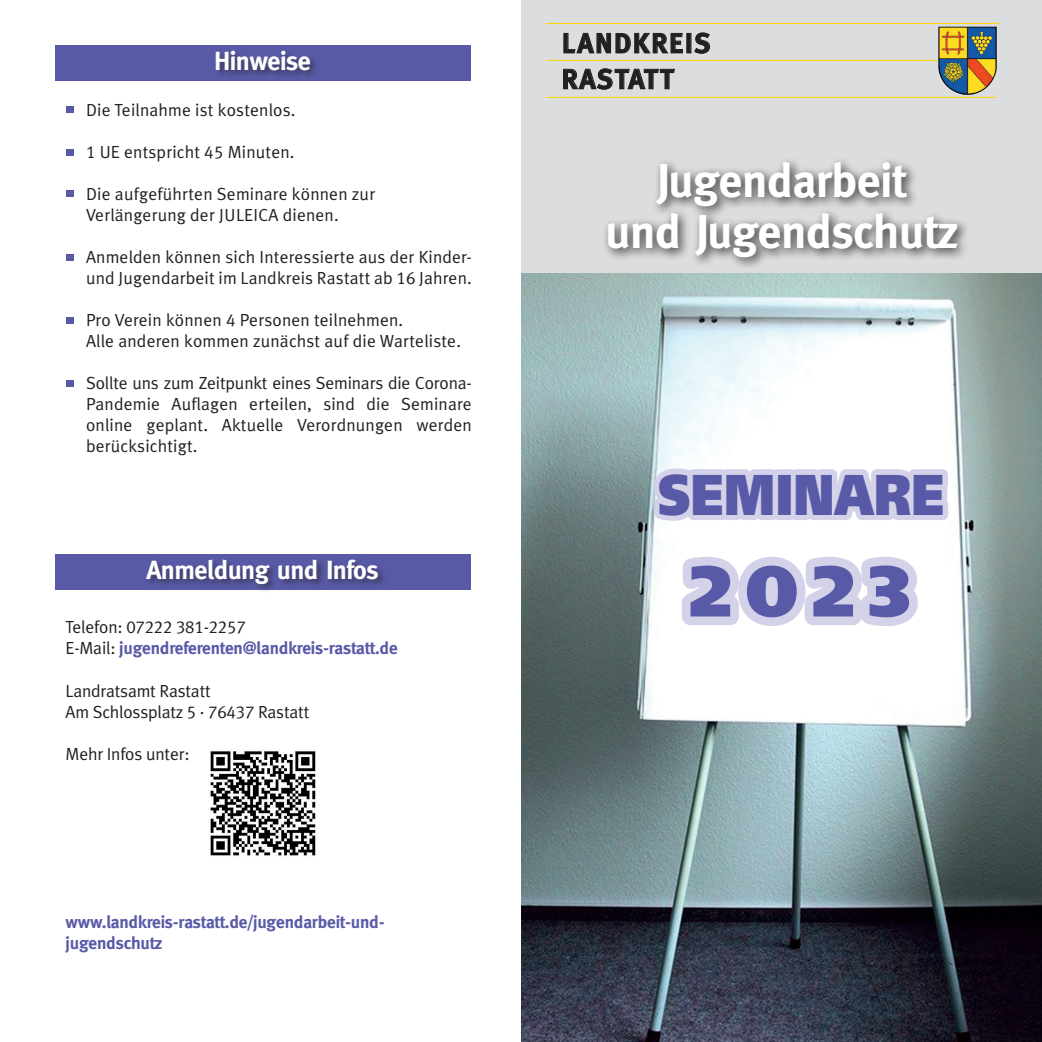
<style>
.page{position:relative;width:1042px;height:1042px;background:#fff}
.page>*{position:absolute;margin:0;border:0;box-sizing:border-box;transform-origin:0 0}
.t1{font:900 71.75px "Frutiger";color:#595aa7}
.t2{font:900 57.4px "Frutiger";letter-spacing:.01em;color:#595aa7;scale:.83 1}
.t3{font:700 47.43px/50.8px "Meta";letter-spacing:-.01em;color:#fff;text-align:center}
.t4{font:700 28px/35.9px "Meta";letter-spacing:.06em;color:#231f20}
.t5{font:700 26.25px "Meta";letter-spacing:-.02em;color:#fff}
.t6{font:17.5px/21px "Meta Plus LF";letter-spacing:.01em;color:#231f20}
.t7{font:700 17.5px/21px "Meta";letter-spacing:-.01em;color:#595aa7}
.t8{font:17.5px/21px "Meta Plus LF";letter-spacing:-.01em;color:#231f20}
.s1{font-family:"Meta Plus LF";font-weight:400;color:#231f20}
</style>
<div class="page">
<div style="left:55px;top:45px;width:415px;height:36px;background:#595aa7"></div>
<div style="left:55px;top:554px;width:415px;height:36px;background:#595aa7"></div>
<div style="left:215px;top:49px;width:104px;height:31px;background:#231f20;opacity:.56"></div>
<div style="left:144px;top:558px;width:243px;height:35px;background:#231f20;opacity:.56"></div>
<div style="left:67px;top:106px;width:7px;height:7px;background:#595aa7"></div>
<div style="left:67px;top:380px;width:7px;height:7px;background:#595aa7"></div>
<div style="left:67px;top:149px;width:7px;height:7px;background:#595aa7"></div>
<div style="left:67px;top:190px;width:7px;height:7px;background:#595aa7"></div>
<div style="left:67px;top:254px;width:7px;height:7px;background:#595aa7"></div>
<div style="left:67px;top:317px;width:7px;height:7px;background:#595aa7"></div>
<div style="left:521px;top:0;width:521px;height:464px;background:#dcdddf"></div>
<img style="left:521px;top:273px;width:521px;height:769px">
<div style="left:602px;top:156px;width:368px;height:114px;background:#231f20;opacity:.91"></div>
<svg style="left:563px;top:32px;width:120px;height:22px"></svg>
<svg style="left:694px;top:32px;width:16px;height:22px"></svg>
<svg style="left:563px;top:68px;width:112px;height:22px"></svg>
<hr style="left:546px;top:23px;width:453px;height:1px;background:#fed702">
<hr style="left:546px;top:60px;width:451px;height:1px;background:#fed702">
<hr style="left:546px;top:97px;width:451px;height:1px;background:#fed702">
<img style="left:938px;top:27px;width:58px;height:68px">
<svg style="left:649px;top:463px;width:304px;height:65px"></svg>
<svg style="left:673px;top:548px;width:253px;height:87px"></svg>
<img style="left:210px;top:751px;width:106px;height:105px">
<h3 class="t5" style="left:214px;top:46px;width:98px">Hinweise</h3>
<p class="t6" style="left:86px;top:99px;width:211px">Die Teilnahme ist kostenlos.</p>
<p class="t6" style="left:86px;top:141px;width:210px">1 UE entspricht 45 Minuten.</p>
<p class="t6" style="left:86px;top:183px;width:291px">Die aufgeführten Seminare können zur<br>Verlängerung der JULEICA dienen.</p>
<p class="t6" style="left:86px;top:246px;width:387px">Anmelden können sich Interessierte aus der Kinder&shy;und Jugendarbeit im Landkreis Rastatt ab 16 Jahren.</p>
<p class="t6" style="left:86px;top:309px;width:376px">Pro Verein können 4 Personen teilnehmen.<br>Alle anderen kommen zunächst auf die Warteliste.</p>
<p class="t6" style="left:86px;top:372px;width:387px;text-align:justify">Sollte uns zum Zeitpunkt eines Seminars die Corona-Pandemie Auflagen erteilen, sind die Seminare online geplant. Aktuelle Verordnungen werden berücksichtigt.</p>
<h3 class="t5" style="left:147px;top:555px;width:234px">Anmeldung und Infos</h3>
<p class="t8" style="left:66px;top:617px;width:182px">Telefon: 07222 381-2257</p>
<p class="t7" style="left:66px;top:638px;width:334px"><span class="s1">E-Mail:</span> jugendreferenten@landkreis-rastatt.de</p>
<p class="t8" style="left:66px;top:680px;width:245px">Landratsamt Rastatt<br>Am Schlossplatz 5 . 76437 Rastatt</p>
<p class="t8" style="left:66px;top:743px;width:126px">Mehr Infos unter:</p>
<p class="t7" style="left:66px;top:911px;width:321px">www.landkreis-rastatt.de/jugendarbeit-und&shy;jugendschutz</p>
<h3 class="t4" style="left:562px;top:25px;width:150px">LANDKREIS<br>RASTATT</h3>
<h3 class="t3" style="left:605px;top:155px;width:354px">Jugendarbeit<br>und Jugendschutz</h3>
<h2 class="t2" style="left:658px;top:459px;width:346px">SEMINARE</h2>
<h1 class="t1" style="left:689px;top:547px;width:223px">2023</h1>
</div>
